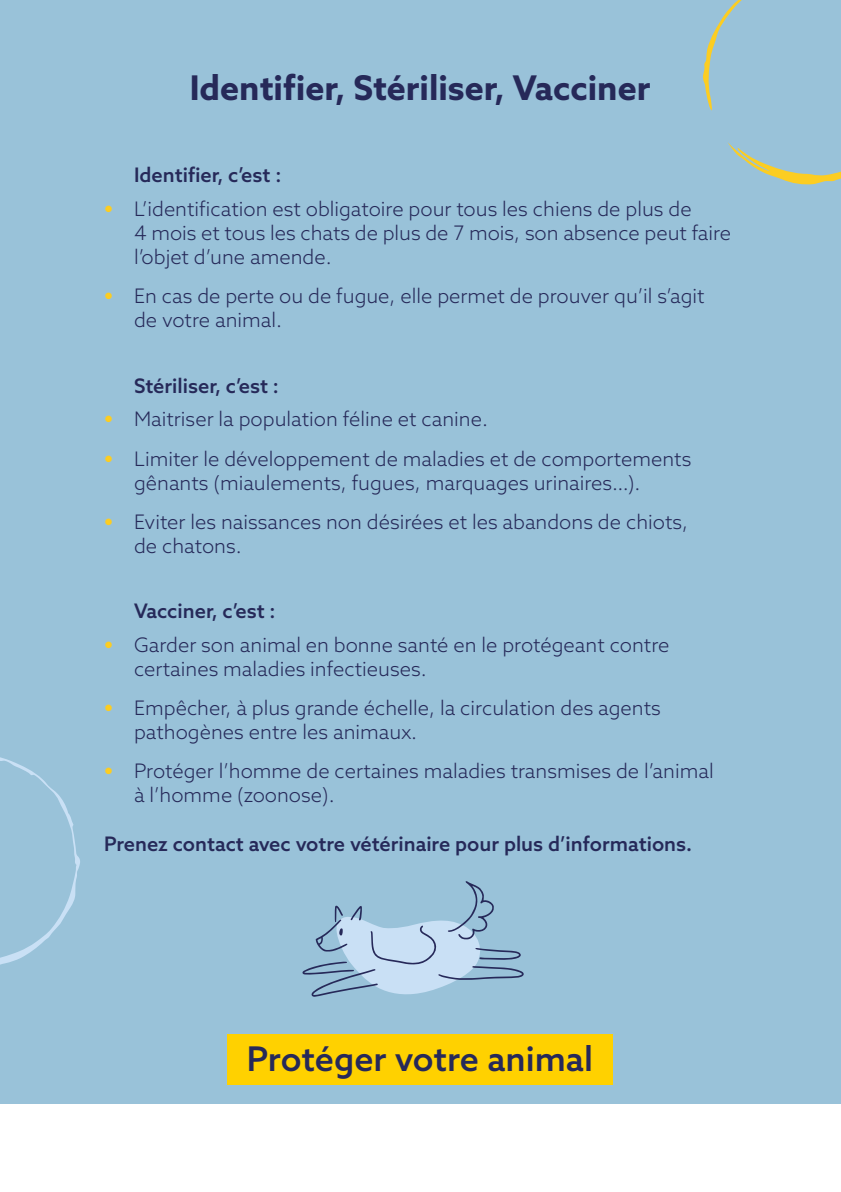
<style>
.page{position:relative;width:841px;height:1192px;background:#fff}
.page>*{position:absolute;margin:0;border:0;box-sizing:border-box;transform-origin:0 0}
.t1{font:700 34px "Azo Sans";color:#262959}
.t2{font:500 34px "Azo Sans";color:#262959}
.t3{font:300 20px/24px "Azo Sans";color:#262959}
.t4{font:500 20px "Azo Sans";color:#262959}
.s1{font-weight:900;font-size:24px;color:#fccd22}
</style>
<div class="page">
<div style="left:0;top:0;width:840px;height:1103px;background:#99c2d9"></div>
<div style="left:227px;top:1033px;width:385px;height:51px;background:#ffd100"></div>
<svg style="left:0;top:757px;width:80px;height:208px"></svg>
<svg style="left:302px;top:881px;width:222px;height:115px"></svg>
<svg style="left:702px;top:0;width:139px;height:185px"></svg>
<h1 class="t1" style="left:190px;top:66px;width:462px">Identifier, Stériliser, Vacciner</h1>
<p class="t4" style="left:134px;top:162px;width:149px">Identifier, c’est :</p>
<p class="t3" style="left:134px;top:197px;width:598px;text-indent:-30px"><span class="s1">•</span> L’identification est obligatoire pour tous les chiens de plus de<br>4 mois et tous les chats de plus de 7 mois, son absence peut faire l’objet d’une amende.</p>
<p class="t3" style="left:134px;top:284px;width:572px;text-indent:-30px"><span class="s1">•</span> En cas de perte ou de fugue, elle permet de prouver qu’il s’agit de votre animal.</p>
<p class="t4" style="left:134px;top:372px;width:146px">Stériliser, c’est :</p>
<p class="t3" style="left:104px;top:407px;width:385px"><span class="s1">•</span> Maitriser la population féline et canine.</p>
<p class="t3" style="left:134px;top:446px;width:558px;text-indent:-30px"><span class="s1">•</span> Limiter le développement de maladies et de comportements gênants (miaulements, fugues, marquages urinaires…).</p>
<p class="t3" style="left:134px;top:509px;width:555px;text-indent:-30px"><span class="s1">•</span> Eviter les naissances non désirées et les abandons de chiots, de chatons.</p>
<p class="t4" style="left:134px;top:597px;width:143px">Vacciner, c’est :</p>
<p class="t3" style="left:134px;top:632px;width:537px;text-indent:-30px"><span class="s1">•</span> Garder son animal en bonne santé en le protégeant contre certaines maladies infectieuses.</p>
<p class="t3" style="left:134px;top:695px;width:528px;text-indent:-30px"><span class="s1">•</span> Empêcher, à plus grande échelle, la circulation des agents pathogènes entre les animaux.</p>
<p class="t3" style="left:134px;top:759px;width:581px;text-indent:-30px"><span class="s1">•</span> Protéger l’homme de certaines maladies transmises de l’animal à l’homme (zoonose).</p>
<p class="t4" style="left:104px;top:830px;width:589px">Prenez contact avec votre vétérinaire pour plus d’informations.</p>
<h1 class="t2" style="left:247px;top:1036px;width:347px">Protéger votre animal</h1>
</div>
